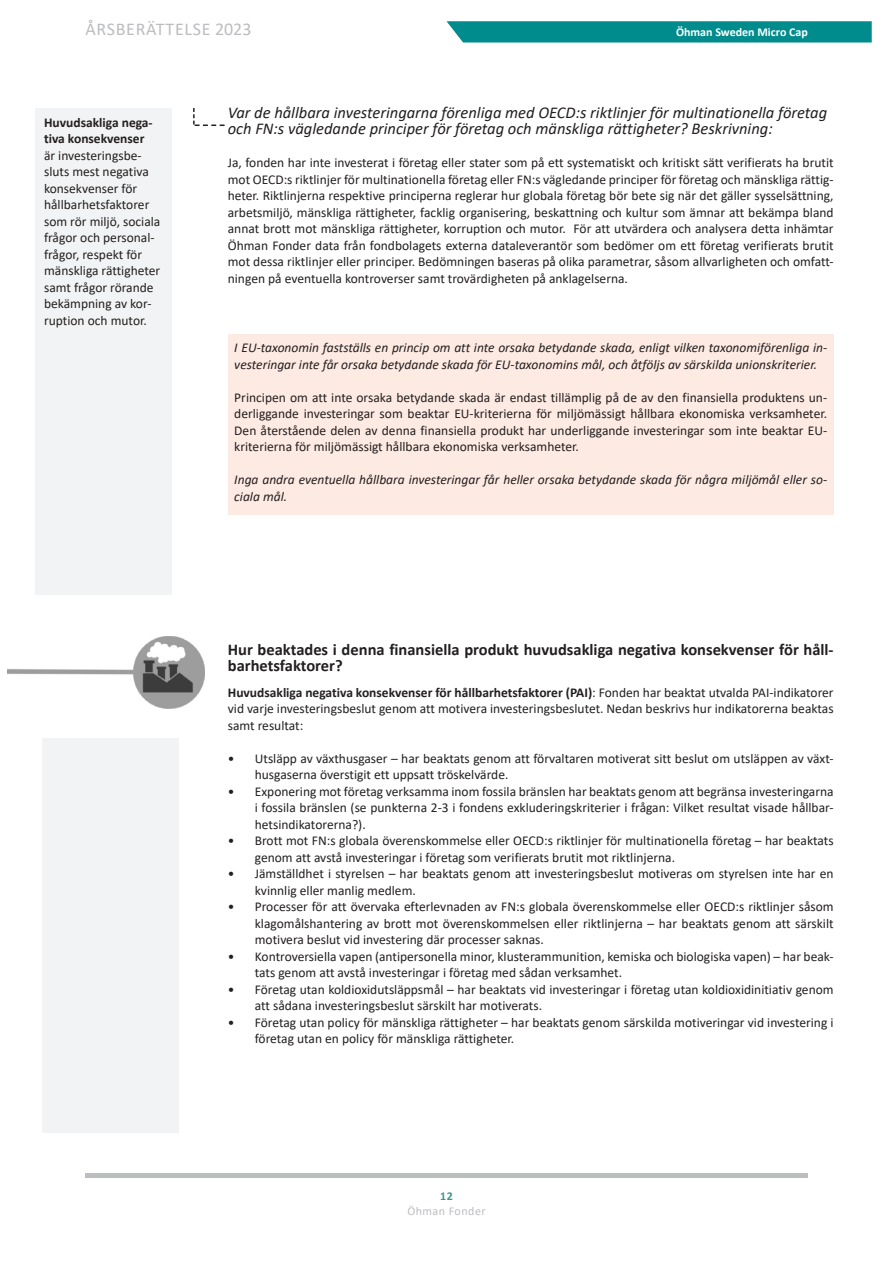
<style>
.page{position:relative;width:893px;height:1263px;background:#fff}
.page>*{position:absolute;margin:0;border:0;box-sizing:border-box;transform-origin:0 0}
.t1{font:18px "Calibri";letter-spacing:.04em;color:#bcbdc0}
.Ohman_Table_Data_Small{font:italic 16.5px/16.5px "Calibri";color:#231f20}
.Ohman_Overview_Body{font:700 16.5px/16.5px "Calibri";color:#231f20}
.Ohman_Overview_Body-2{font:13.5px/16.5px "Calibri";color:#231f20}
.Ohman_Overview_Body-3{font:italic 13.5px/16.5px "Calibri";color:#231f20}
.Ohman_Table_Data_Small-2{font:13.5px/16.5px "Calibri";color:#231f20}
.t2{font:700 12px "Calibri";color:#fff}
.t3{font:12px "Calibri";letter-spacing:.04em;color:#bcbdc0}
.t4{font:700 12px "Calibri";color:#3d978e}
.s1{font-weight:700}
</style>
<div class="page">
<svg style="left:446px;top:21px;width:426px;height:22px;background:#0d9293"></svg>
<hr style="left:85px;top:1174px;width:723px;height:4px;background:#bcbdc0">
<div style="left:36px;top:108px;width:136px;height:486px;background:#f2f3f4"></div>
<div style="left:228px;top:335px;width:606px;height:180px;background:#fdeae2"></div>
<svg style="left:193px;top:108px;width:32px;height:18px"></svg>
<img style="left:7px;top:637px;width:198px;height:72px">
<div style="left:43px;top:738px;width:136px;height:394px;background:#f2f3f4"></div>
<h1 class="t1" style="left:85px;top:16px;width:168px">ÅRSBERÄTTELSE 2023</h1>
<p class="t2" style="left:676px;top:24px;width:133px">Öhman Sweden Micro Cap</p>
<p class="Ohman_Table_Data_Small-2" style="left:44px;top:114px;width:118px"><span class="s1">Huvudsakliga nega&shy;tiva konsekvenser<br></span>är investeringsbe&shy;sluts mest negativa konsekvenser för hållbarhetsfaktorer som rör miljö, sociala frågor och personal&shy;frågor, respekt för mänskliga rättigheter samt frågor rörande bekämpning av kor&shy;ruption och mutor.</p>
<p class="Ohman_Table_Data_Small" style="left:228px;top:103px;width:601px">Var de hållbara investeringarna förenliga med OECD:s riktlinjer för multinationella företag och FN:s vägledande principer för företag och mänskliga rättigheter? Beskrivning:</p>
<p class="Ohman_Overview_Body-2" style="left:228px;top:154px;width:607px;text-align:justify">Ja, fonden har inte investerat i företag eller stater som på ett systematiskt och kritiskt sätt verifierats ha brutit mot OECD:s riktlinjer för multinationella företag eller FN:s vägledande principer för företag och mänskliga rättig&shy;heter. Riktlinjerna respektive principerna reglerar hur globala företag bör bete sig när det gäller sysselsättning, arbetsmiljö, mänskliga rättigheter, facklig organisering, beskattning och kultur som ämnar att bekämpa bland annat brott mot mänskliga rättigheter, korruption och mutor. För att utvärdera och analysera detta inhämtar Öhman Fonder data från fondbolagets externa dataleverantör som bedömer om ett företag verifierats brutit mot dessa riktlinjer eller principer. Bedömningen baseras på olika parametrar, såsom allvarligheten och omfatt&shy;ningen på eventuella kontroverser samt trovärdigheten på anklagelserna.</p>
<p class="Ohman_Overview_Body-3" style="left:234px;top:339px;width:594px">I EU-taxonomin fastställs en princip om att inte orsaka betydande skada, enligt vilken taxonomiförenliga in&shy;vesteringar inte får orsaka betydande skada för EU-taxonomins mål, och åtföljs av särskilda unionskriterier.</p>
<p class="Ohman_Overview_Body-2" style="left:234px;top:389px;width:594px;text-align:justify">Principen om att inte orsaka betydande skada är endast tillämplig på de av den finansiella produktens un&shy;derliggande investeringar som beaktar EU-kriterierna för miljömässigt hållbara ekonomiska verksamheter.<br>Den återstående delen av denna finansiella produkt har underliggande investeringar som inte beaktar EU&shy;kriterierna för miljömässigt hållbara ekonomiska verksamheter.</p>
<p class="Ohman_Overview_Body-3" style="left:234px;top:471px;width:594px">Inga andra eventuella hållbara investeringar får heller orsaka betydande skada för några miljömål eller so&shy;ciala mål.</p>
<p class="Ohman_Overview_Body" style="left:228px;top:641px;width:607px">Hur beaktades i denna finansiella produkt huvudsakliga negativa konsekvenser för håll&shy;barhetsfaktorer?</p>
<p class="Ohman_Overview_Body-2" style="left:228px;top:684px;width:607px;text-align:justify"><span class="s1">Huvudsakliga negativa konsekvenser för hållbarhetsfaktorer (PAI)</span>: Fonden har beaktat utvalda PAI-indikatorer vid varje investeringsbeslut genom att motivera investeringsbeslutet. Nedan beskrivs hur indikatorerna beaktas samt resultat:</p>
<p class="Ohman_Overview_Body-2" style="left:255px;top:750px;width:580px;text-indent:-27px">• Utsläpp av växthusgaser – har beaktats genom att förvaltaren motiverat sitt beslut om utsläppen av växt&shy;husgaserna överstigit ett uppsatt tröskelvärde.</p>
<p class="Ohman_Overview_Body-2" style="left:255px;top:783px;width:580px;text-align:justify;text-indent:-27px">• Exponering mot företag verksamma inom fossila bränslen har beaktats genom att begränsa investeringarna i fossila bränslen (se punkterna 2-3 i fondens exkluderingskriterier i frågan: Vilket resultat visade hållbar&shy;hetsindikatorerna?).</p>
<p class="Ohman_Overview_Body-2" style="left:255px;top:832px;width:580px;text-indent:-27px">• Brott mot FN:s globala överenskommelse eller OECD:s riktlinjer för multinationella företag – har beaktats genom att avstå investeringar i företag som verifierats brutit mot riktlinjerna.</p>
<p class="Ohman_Overview_Body-2" style="left:255px;top:865px;width:580px;text-indent:-27px">• Jämställdhet i styrelsen – har beaktats genom att investeringsbeslut motiveras om styrelsen inte har en kvinnlig eller manlig medlem.</p>
<p class="Ohman_Overview_Body-2" style="left:255px;top:898px;width:580px;text-align:justify;text-indent:-27px">• Processer för att övervaka efterlevnaden av FN:s globala överenskommelse eller OECD:s riktlinjer såsom klagomålshantering av brott mot överenskommelsen eller riktlinjerna – har beaktats genom att särskilt motivera beslut vid investering där processer saknas.</p>
<p class="Ohman_Overview_Body-2" style="left:255px;top:948px;width:580px;text-indent:-27px">• Kontroversiella vapen (antipersonella minor, klusterammunition, kemiska och biologiska vapen) – har beak&shy;tats genom att avstå investeringar i företag med sådan verksamhet.</p>
<p class="Ohman_Overview_Body-2" style="left:255px;top:981px;width:580px;text-indent:-27px">• Företag utan koldioxidutsläppsmål – har beaktats vid investeringar i företag utan koldioxidinitiativ genom att sådana investeringsbeslut särskilt har motiverats.</p>
<p class="Ohman_Overview_Body-2" style="left:255px;top:1014px;width:580px;text-indent:-27px">• Företag utan policy för mänskliga rättigheter – har beaktats genom särskilda motiveringar vid investering i företag utan en policy för mänskliga rättigheter.</p>
<p class="t4" style="left:440px;top:1187px;width:14px">12</p>
<p class="t3" style="left:407px;top:1202px;width:80px">Öhman Fonder</p>
</div>
